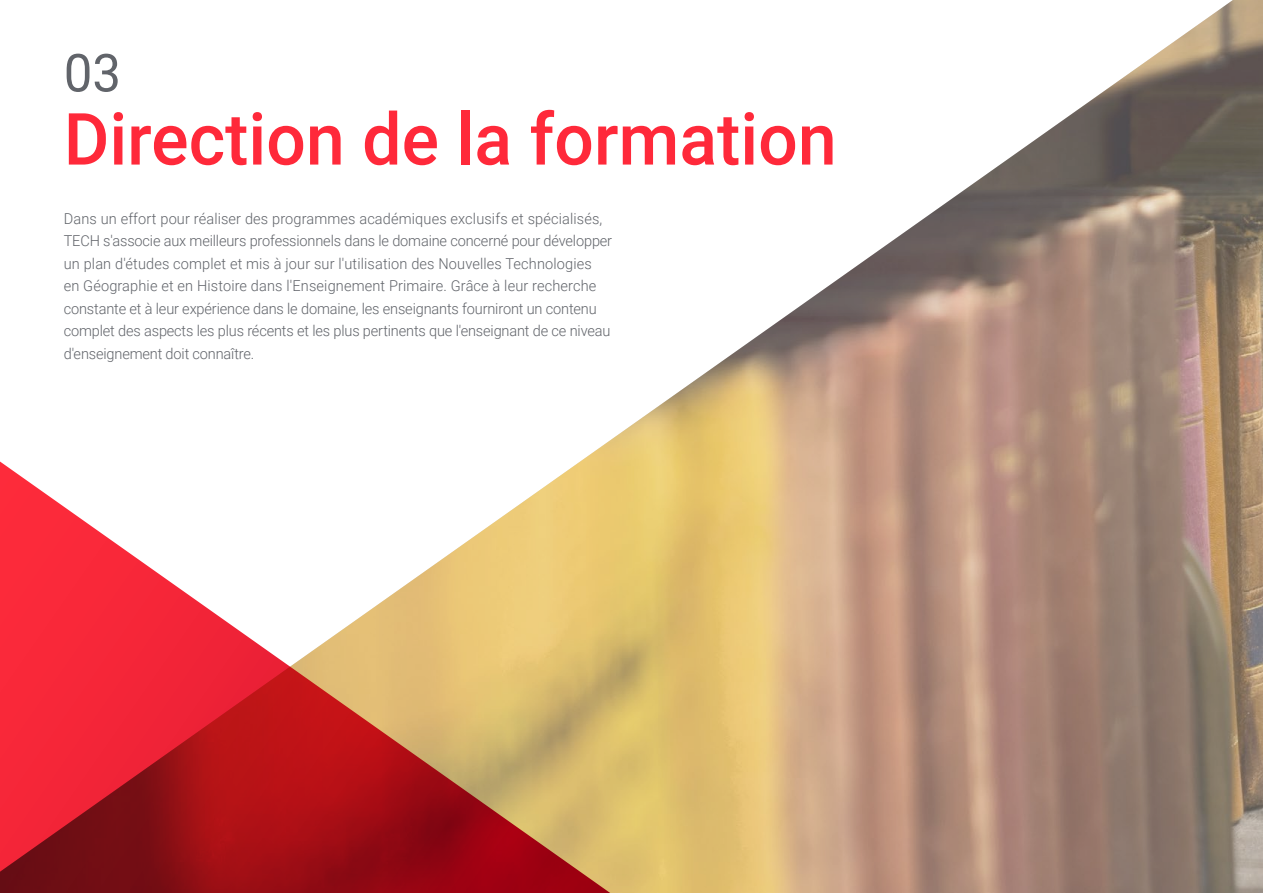
<style>
.page{position:relative;width:1263px;height:893px;background:#fff}
.page>*{position:absolute;margin:0;border:0;box-sizing:border-box;transform-origin:0 0}
.t1{font:500 72px "Roboto";color:#ff293a}
.t2{font:52.5px "Roboto";color:#61646a}
.t3{font:300 15px/22.5px "Roboto";letter-spacing:-.01em;color:#61646a}
</style>
<div class="page">
<img style="left:602px;top:0;width:661px;height:893px">
<svg style="left:0;top:446px;width:640px;height:447px"></svg>
<h2 class="t2" style="left:64px;top:36px;width:59px">03</h2>
<h1 class="t1" style="left:64px;top:89px;width:774px">Direction de la formation</h1>
<p class="t3" style="left:64px;top:207px;width:550px">Dans un effort pour réaliser des programmes académiques exclusifs et spécialisés, TECH s'associe aux meilleurs professionnels dans le domaine concerné pour développer un plan d'études complet et mis à jour sur l'utilisation des Nouvelles Technologies<br>en Géographie et en Histoire dans l'Enseignement Primaire. Grâce à leur recherche constante et à leur expérience dans le domaine, les enseignants fourniront un contenu complet des aspects les plus récents et les plus pertinents que l'enseignant de ce niveau d'enseignement doit connaître.</p>
</div>
